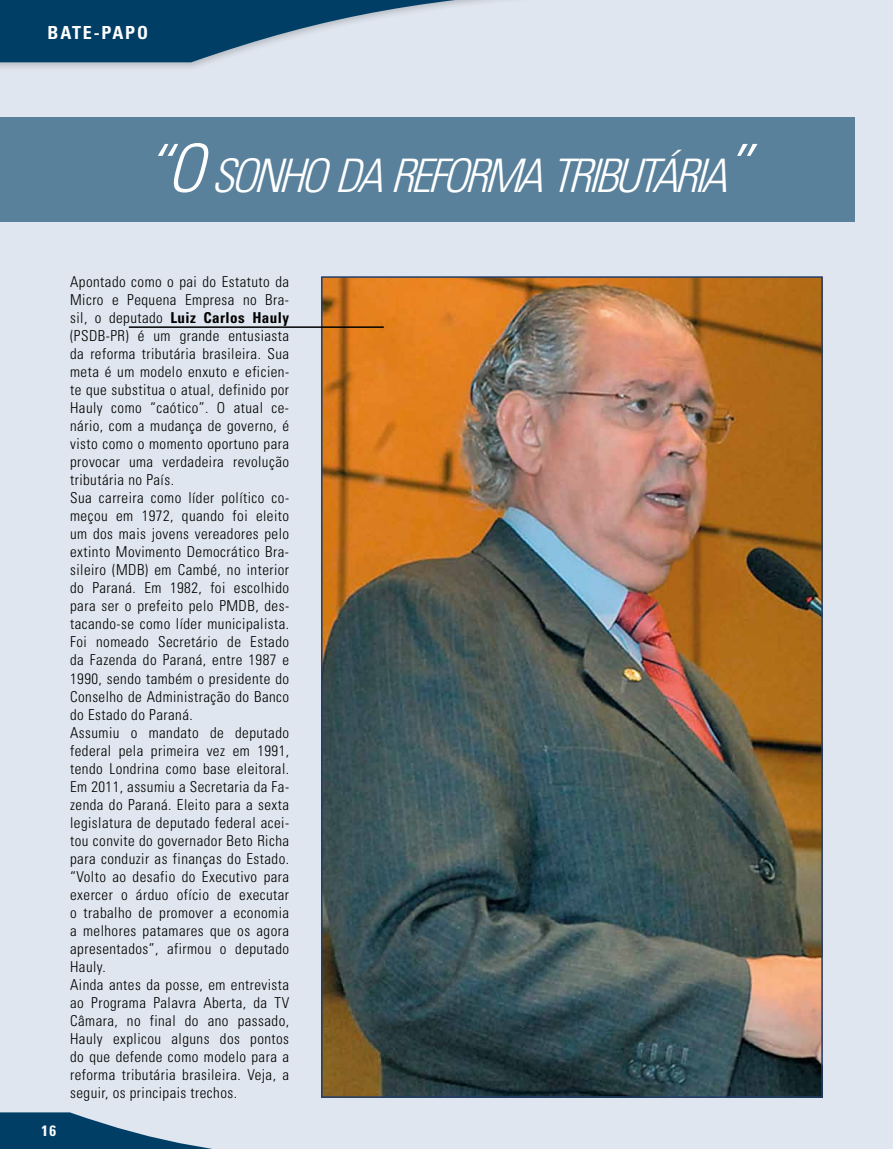
<style>
.page{position:relative;width:893px;height:1149px;background:#fff}
.page>*{position:absolute;margin:0;border:0;box-sizing:border-box;transform-origin:0 0}
.t1{font:italic 300 condensed 46.2px "Univers LT Std";color:#fff}
.t2{font:700 condensed 18px "Univers LT Std";color:#fff}
.t3{font:300 condensed 15px/18px "Univers LT Std";letter-spacing:.03em;color:#000}
.t4{font:700 condensed 15px "Univers LT Std";color:#fff}
.s1{font-size:66px}
.s2{font-weight:700}
</style>
<div class="page">
<div style="left:0;top:0;width:893px;height:1148px;background:#e0e6ef"></div>
<div style="left:0;top:117px;width:855px;height:104px;background:#59819c"></div>
<svg style="left:0;top:1112px;width:207px;height:36px"></svg>
<div style="left:0;top:0;width:618px;height:71px;background:#000;opacity:.2"></div>
<svg style="left:0;top:0;width:611px;height:62px"></svg>
<img style="left:324px;top:279px;width:496px;height:815px">
<hr style="left:129px;top:326px;width:255px;height:2px;background:#000">
<p class="t2" style="left:48px;top:22px;width:25px">BATE</p>
<p class="t2" style="left:94px;top:22px;width:20px">-PAPO</p>
<h1 class="t1" style="left:144px;top:147px;width:628px"><span class="s1">“O</span> SONHO DA REFORMA TRIBUTÁRIA<span class="s1">”</span></h1>
<p class="t4" style="left:41px;top:1120px;width:16px">16</p>
<p class="t3" style="left:70px;top:273px;width:221px">Apontado como o pai do Estatuto da Micro e Pequena Empresa no Bra&shy;sil, o deputado <span class="s2">Luiz Carlos Hauly </span>(PSDB-PR) é um grande entusiasta da reforma tributária brasileira. Sua meta é um modelo enxuto e eficien&shy;te que substitua o atual, definido por Hauly como “caótico”. O atual ce&shy;nário, com a mudança de governo, é visto como o momento oportuno para provocar uma verdadeira revolução tributária no País.<br>Sua carreira como líder político co&shy;meçou em 1972, quando foi eleito um dos mais jovens vereadores pelo extinto Movimento Democrático Bra&shy;sileiro (MDB) em Cambé, no interior do Paraná. Em 1982, foi escolhido para ser o prefeito pelo PMDB, des&shy;tacando-se como líder municipalista.<br>Foi nomeado Secretário de Estado da Fazenda do Paraná, entre 1987 e 1990, sendo também o presidente do Conselho de Administração do Banco do Estado do Paraná.<br>Assumiu o mandato de deputado federal pela primeira vez em 1991, tendo Londrina como base eleitoral.<br>Em 2011, assumiu a Secretaria da Fa&shy;zenda do Paraná. Eleito para a sexta legislatura de deputado federal acei&shy;tou convite do governador Beto Richa para conduzir as finanças do Estado. “Volto ao desafio do Executivo para exercer o árduo ofício de executar o trabalho de promover a economia a melhores patamares que os agora apresentados”, afirmou o deputado Hauly.<br>Ainda antes da posse, em entrevista ao Programa Palavra Aberta, da TV Câmara, no final do ano passado, Hauly explicou alguns dos pontos do que defende como modelo para a reforma tributária brasileira. Veja, a seguir, os principais trechos.</p>
</div>
